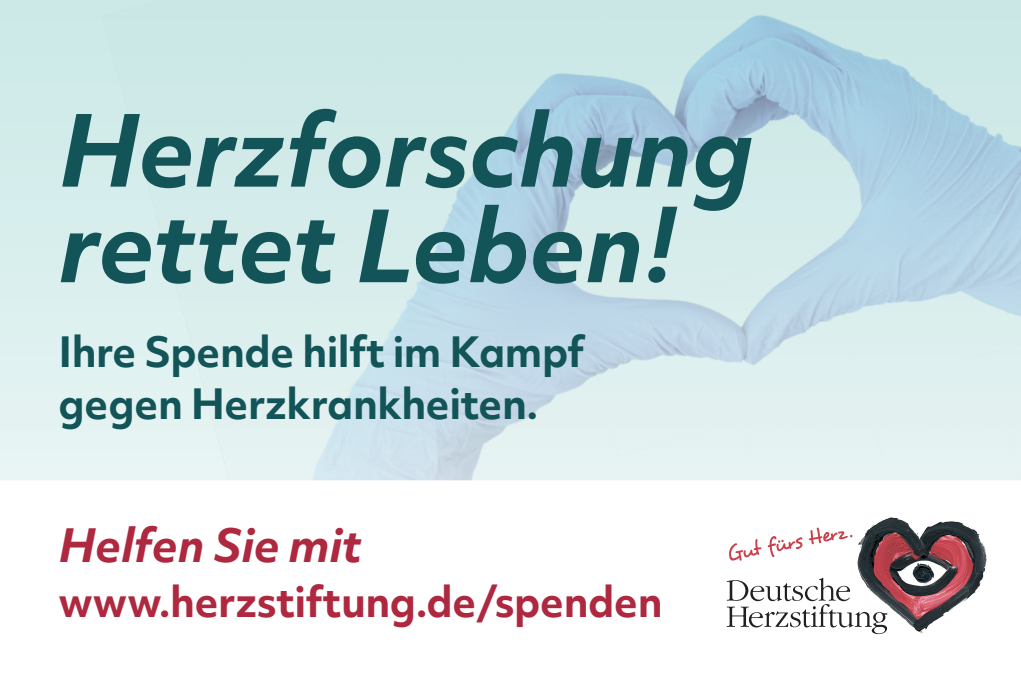
<style>
.page{position:relative;width:1021px;height:681px;background:#fff}
.page>*{position:absolute;margin:0;border:0;box-sizing:border-box;transform-origin:0 0}
.t1{font:italic 700 95.6px/95.6px "Objektiv Mk 2";letter-spacing:-.01em;color:#125457}
.t2{font:italic 700 44px "Objektiv Mk 2";letter-spacing:-.01em;color:#ae283f}
.t3{font:700 40px/52px "Objektiv Mk 2";letter-spacing:-.01em;color:#125457}
.t4{font:700 40px "Objektiv Mk 2";letter-spacing:-.01em;color:#ae283f}
</style>
<div class="page">
<div style="left:102px;top:0;width:127px;height:151px;background:#cce9e7"></div>
<div style="left:229px;top:0;width:132px;height:117px;background:#cce8e6"></div>
<div style="left:361px;top:0;width:132px;height:83px;background:#cbe8e6"></div>
<div style="left:493px;top:0;width:132px;height:49px;background:#cae7e6"></div>
<div style="left:139px;top:117px;width:122px;height:169px;background:#d3ebea"></div>
<div style="left:261px;top:83px;width:123px;height:169px;background:#d1eae9"></div>
<div style="left:384px;top:49px;width:122px;height:169px;background:#cfe9e8"></div>
<img style="left:506px;top:16px;width:123px;height:169px">
<img style="left:629px;top:0;width:127px;height:151px">
<img style="left:756px;top:0;width:133px;height:117px">
<div style="left:889px;top:0;width:131px;height:83px;background:#cbe8e6"></div>
<div style="left:176px;top:252px;width:122px;height:169px;background:#dbefed"></div>
<img style="left:298px;top:218px;width:123px;height:169px">
<img style="left:421px;top:185px;width:122px;height:168px">
<img style="left:543px;top:151px;width:123px;height:169px">
<img style="left:666px;top:117px;width:123px;height:169px">
<img style="left:789px;top:83px;width:123px;height:169px">
<img style="left:912px;top:53px;width:108px;height:165px">
<div style="left:213px;top:387px;width:122px;height:93px;background:#e3f2f1"></div>
<img style="left:335px;top:353px;width:123px;height:127px">
<img style="left:458px;top:320px;width:123px;height:160px">
<img style="left:581px;top:286px;width:122px;height:169px">
<img style="left:703px;top:252px;width:123px;height:169px">
<img style="left:826px;top:218px;width:123px;height:169px">
<img style="left:949px;top:199px;width:71px;height:154px">
<div style="left:495px;top:455px;width:123px;height:25px;background:#e5f3f2"></div>
<div style="left:618px;top:421px;width:122px;height:59px;background:#e5f3f2"></div>
<div style="left:740px;top:387px;width:123px;height:93px;background:#e4f2f1"></div>
<div style="left:863px;top:353px;width:157px;height:127px;background:#e2f1f0"></div>
<div style="left:986px;top:344px;width:34px;height:135px;background:#e2f1f0"></div>
<svg style="left:0;top:480px;width:1020px;height:155px"></svg>
<img style="left:870px;top:517px;width:22px;height:10px">
<svg style="left:726px;top:577px;width:161px;height:56px"></svg>
<svg style="left:726px;top:535px;width:76px;height:25px"></svg>
<svg style="left:808px;top:527px;width:45px;height:17px"></svg>
<h1 class="t1" style="left:59px;top:101px;width:696px">Herzforschung rettet Leben!</h1>
<p class="t3" style="left:59px;top:325px;width:527px">Ihre Spende hilft im Kampf gegen Herzkrankheiten.</p>
<p class="t2" style="left:59px;top:513px;width:305px">Helfen Sie mit</p>
<p class="t4" style="left:59px;top:573px;width:605px">www.herzstiftung.de/spenden</p>
</div>
